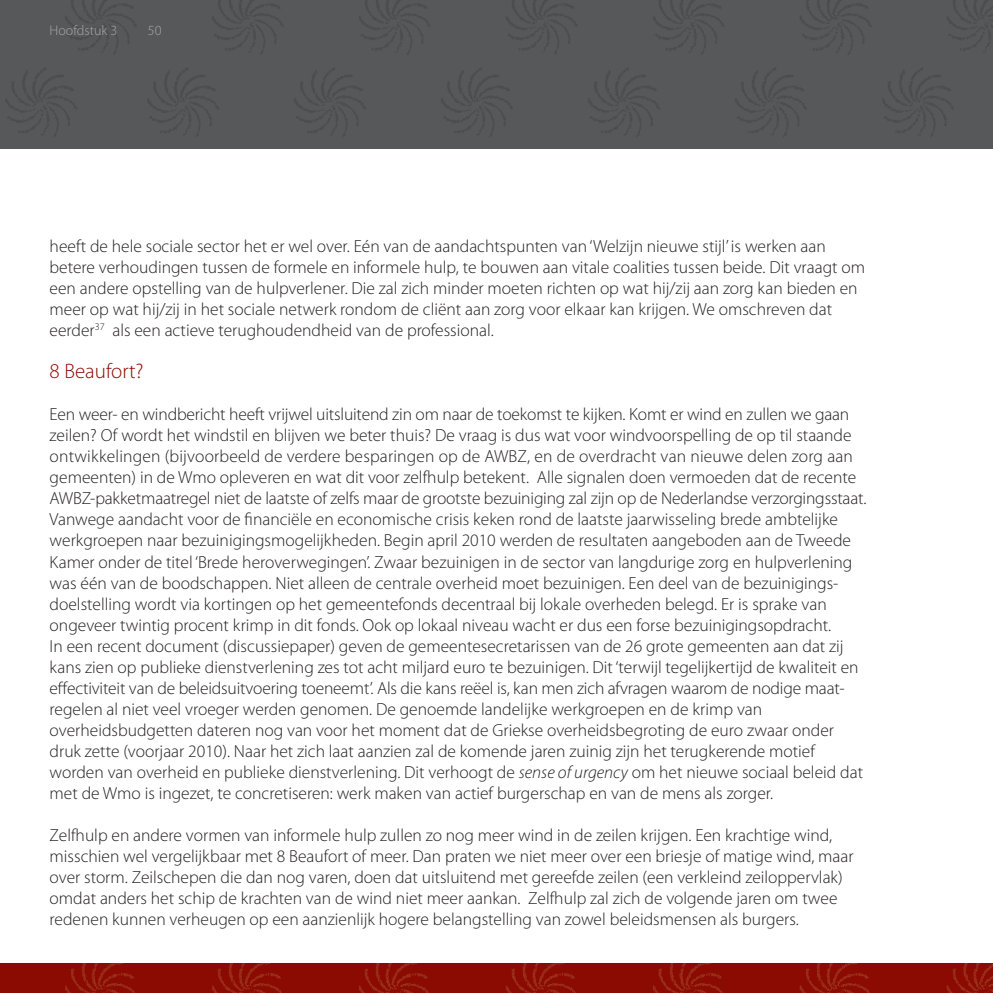
<style>
.page{position:relative;width:993px;height:993px;background:#fff}
.page>*{position:absolute;margin:0;border:0;box-sizing:border-box;transform-origin:0 0}
.t1{font:300 21px "Myriad Pro";color:#8b0a02}
.t2{font:300 17.5px/21px "Myriad Pro";color:#231f20}
.t3{font:300 14px "Myriad Pro";color:#a8a9ad}
.s1{font-style:italic}
</style>
<div class="page">
<div style="left:0;top:0;width:992px;height:149px;background:#57585a"></div>
<img style="left:0;top:963px;width:992px;height:29px">
<p class="t3" style="left:50px;top:23px;width:69px">Hoofdstuk 3</p>
<p class="t3" style="left:148px;top:23px;width:15px">50</p>
<p class="t2" style="left:50px;top:236px;width:816px">heeft de hele sociale sector het er wel over. Eén van de aandachtspunten van ‘Welzijn nieuwe stijl’ is werken aan betere verhoudingen tussen de formele en informele hulp, te bouwen aan vitale coalities tussen beide. Dit vraagt om een andere opstelling van de hulpverlener. Die zal zich minder moeten richten op wat hij/zij aan zorg kan bieden en meer op wat hij/zij in het sociale netwerk rondom de cliënt aan zorg voor elkaar kan krijgen. We omschreven dat eerder<sup>37</sup> als een actieve terughoudendheid van de professional.</p>
<p class="t1" style="left:50px;top:359px;width:95px">8 Beaufort?</p>
<p class="t2" style="left:50px;top:404px;width:818px">Een weer- en windbericht heeft vrijwel uitsluitend zin om naar de toekomst te kijken. Komt er wind en zullen we gaan zeilen? Of wordt het windstil en blijven we beter thuis? De vraag is dus wat voor windvoorspelling de op til staande ontwikkelingen (bijvoorbeeld de verdere besparingen op de AWBZ, en de overdracht van nieuwe delen zorg aan gemeenten) in de Wmo opleveren en wat dit voor zelfhulp betekent. Alle signalen doen vermoeden dat de recente AWBZ-pakketmaatregel niet de laatste of zelfs maar de grootste bezuiniging zal zijn op de Nederlandse verzorgingsstaat.<br>Vanwege aandacht voor de financiële en economische crisis keken rond de laatste jaarwisseling brede ambtelijke werkgroepen naar bezuinigingsmogelijkheden. Begin april 2010 werden de resultaten aangeboden aan de Tweede Kamer onder de titel ‘Brede heroverwegingen’. Zwaar bezuinigen in de sector van langdurige zorg en hulpverlening was één van de boodschappen. Niet alleen de centrale overheid moet bezuinigen. Een deel van de bezuinigings&shy;doelstelling wordt via kortingen op het gemeentefonds decentraal bij lokale overheden belegd. Er is sprake van ongeveer twintig procent krimp in dit fonds. Ook op lokaal niveau wacht er dus een forse bezuinigingsopdracht.<br>In een recent document (discussiepaper) geven de gemeentesecretarissen van de 26 grote gemeenten aan dat zij kans zien op publieke dienstverlening zes tot acht miljard euro te bezuinigen. Dit ‘terwijl tegelijkertijd de kwaliteit en effectiviteit van de beleidsuitvoering toeneemt’. Als die kans reëel is, kan men zich afvragen waarom de nodige maat&shy;regelen al niet veel vroeger werden genomen. De genoemde landelijke werkgroepen en de krimp van overheidsbudgetten dateren nog van voor het moment dat de Griekse overheidsbegroting de euro zwaar onder druk zette (voorjaar 2010). Naar het zich laat aanzien zal de komende jaren zuinig zijn het terugkerende motief worden van overheid en publieke dienstverlening. Dit verhoogt de <span class="s1">sense of urgency</span> om het nieuwe sociaal beleid dat met de Wmo is ingezet, te concretiseren: werk maken van actief burgerschap en van de mens als zorger.</p>
<p class="t2" style="left:50px;top:824px;width:805px">Zelfhulp en andere vormen van informele hulp zullen zo nog meer wind in de zeilen krijgen. Een krachtige wind, misschien wel vergelijkbaar met 8 Beaufort of meer. Dan praten we niet meer over een briesje of matige wind, maar over storm. Zeilschepen die dan nog varen, doen dat uitsluitend met gereefde zeilen (een verkleind zeiloppervlak) omdat anders het schip de krachten van de wind niet meer aankan. Zelfhulp zal zich de volgende jaren om twee redenen kunnen verheugen op een aanzienlijk hogere belangstelling van zowel beleidsmensen als burgers.</p>
</div>
